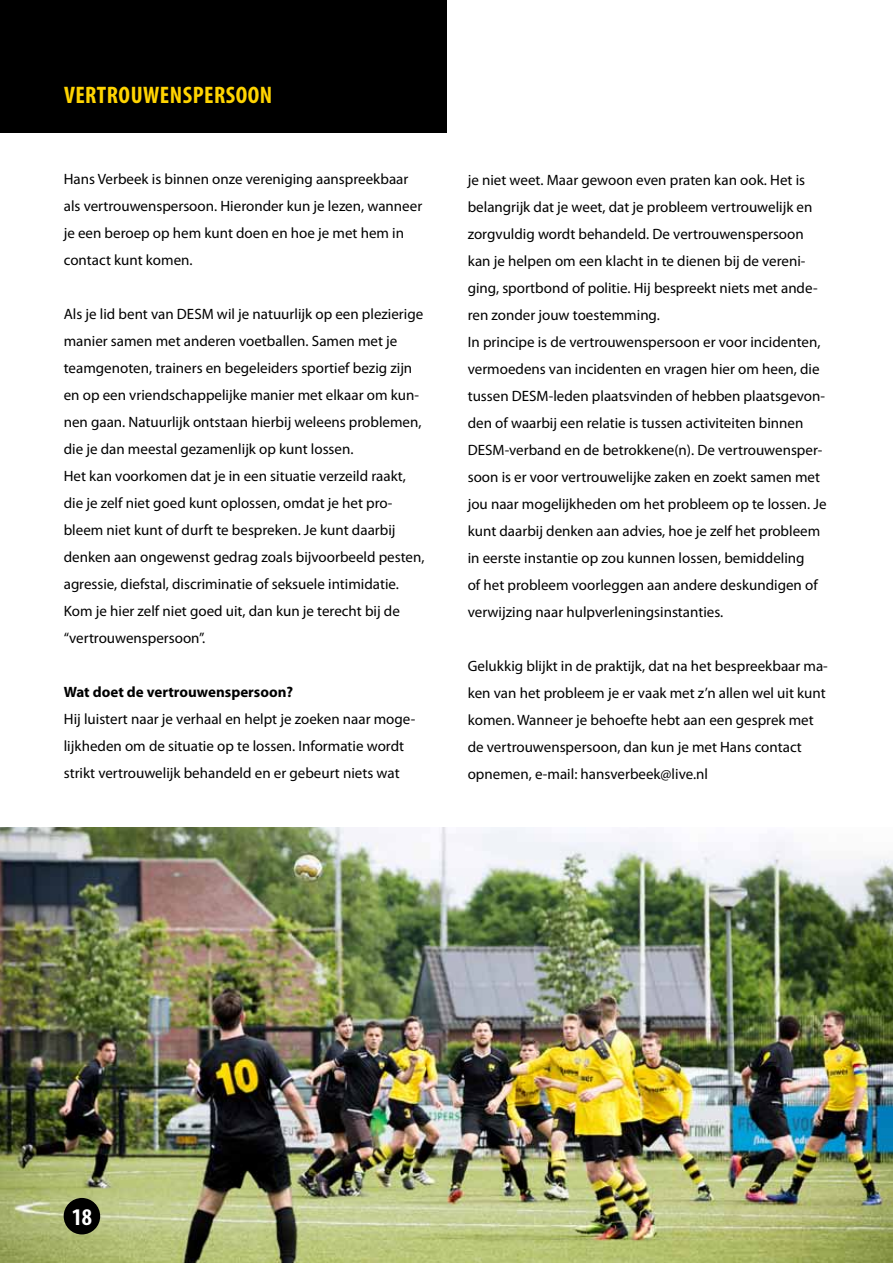
<style>
.page{position:relative;width:893px;height:1263px;background:#fff}
.page>*{position:absolute;margin:0;border:0;box-sizing:border-box;transform-origin:0 0}
.t1{font:700 condensed 24px "Myriad Pro";color:#ffd400}
.t2{font:700 condensed 24px "Myriad Pro";color:#fff}
.t3{font:15px/27px "Myriad Pro";color:#000}
.t4{font:700 15px "Myriad Pro";color:#000}
</style>
<div class="page">
<img style="left:0;top:827px;width:893px;height:436px">
<div style="left:0;top:0;width:446px;height:133px;background:#000"></div>
<div style="left:64px;top:1198px;width:36px;height:36px;background:#000;border-radius:50%"></div>
<h1 class="t1" style="left:64px;top:80px;width:56px">VERTROUWENSPERSOON</h1>
<p class="t3" style="left:64px;top:165px;width:360px">Hans Verbeek is binnen onze vereniging aanspreekbaar als vertrouwenspersoon. Hieronder kun je lezen, wanneer je een beroep op hem kunt doen en hoe je met hem in contact kunt komen.</p>
<p class="t3" style="left:64px;top:300px;width:362px">Als je lid bent van DESM wil je natuurlijk op een plezierige manier samen met anderen voetballen. Samen met je teamgenoten, trainers en begeleiders sportief bezig zijn en op een vriendschappelijke manier met elkaar om kun&shy;nen gaan. Natuurlijk ontstaan hierbij weleens problemen, die je dan meestal gezamenlijk op kunt lossen.<br>Het kan voorkomen dat je in een situatie verzeild raakt, die je zelf niet goed kunt oplossen, omdat je het pro&shy;bleem niet kunt of durft te bespreken. Je kunt daarbij denken aan ongewenst gedrag zoals bijvoorbeeld pesten, agressie, diefstal, discriminatie of seksuele intimidatie.<br>Kom je hier zelf niet goed uit, dan kun je terecht bij de “vertrouwenspersoon”.</p>
<p class="t4" style="left:64px;top:682px;width:231px">Wat doet de vertrouwenspersoon?</p>
<p class="t3" style="left:64px;top:705px;width:353px">Hij luistert naar je verhaal en helpt je zoeken naar moge&shy;lijkheden om de situatie op te lossen. Informatie wordt strikt vertrouwelijk behandeld en er gebeurt niets wat</p>
<p class="t3" style="left:468px;top:166px;width:360px">je niet weet. Maar gewoon even praten kan ook. Het is belangrijk dat je weet, dat je probleem vertrouwelijk en zorgvuldig wordt behandeld. De vertrouwenspersoon kan je helpen om een klacht in te dienen bij de vereni&shy;ging, sportbond of politie. Hij bespreekt niets met ande&shy;ren zonder jouw toestemming.<br>In principe is de vertrouwenspersoon er voor incidenten, vermoedens van incidenten en vragen hier om heen, die tussen DESM-leden plaatsvinden of hebben plaatsgevon&shy;den of waarbij een relatie is tussen activiteiten binnen DESM-verband en de betrokkene(n). De vertrouwensper&shy;soon is er voor vertrouwelijke zaken en zoekt samen met jou naar mogelijkheden om het probleem op te lossen. Je kunt daarbij denken aan advies, hoe je zelf het probleem in eerste instantie op zou kunnen lossen, bemiddeling<br>of het probleem voorleggen aan andere deskundigen of verwijzing naar hulpverleningsinstanties.</p>
<p class="t3" style="left:468px;top:652px;width:362px">Gelukkig blijkt in de praktijk, dat na het bespreekbaar ma&shy;ken van het probleem je er vaak met z’n allen wel uit kunt komen. Wanneer je behoefte hebt aan een gesprek met de vertrouwenspersoon, dan kun je met Hans contact opnemen, e-mail: hansverbeek@live.nl</p>
<h1 class="t2" style="left:72px;top:1202px;width:22px">18</h1>
</div>
